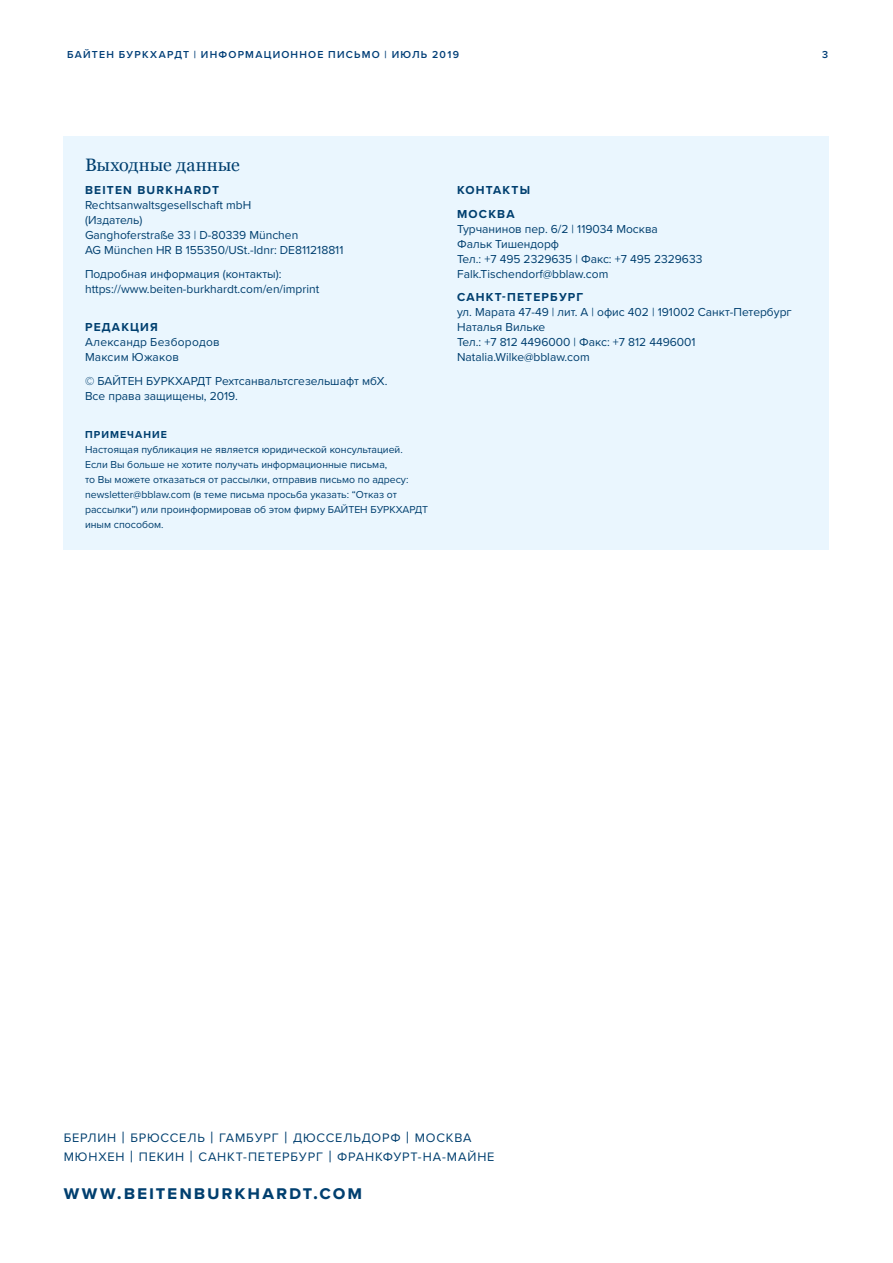
<style>
.page{position:relative;width:893px;height:1263px;background:#fff}
.page>*{position:absolute;margin:0;border:0;box-sizing:border-box;transform-origin:0 0}
.t1{font:700 19.5px "Proxima Nova";letter-spacing:.095em;color:#003f6f}
.t2{font:18px "Georgia";color:#003f6f}
.t3{font:12.75px/18.8px "Proxima Nova";letter-spacing:.065em;color:#003f6f}
.t4{font:12px/15px "Proxima Nova";color:#003f6f}
.t5{font:700 12px/23.5px "Proxima Nova";letter-spacing:.1em;color:#003f6f}
.t6{font:12px/15px "Proxima Nova";letter-spacing:.02em;color:#003f6f}
.t7{font:10.5px/15px "Proxima Nova";color:#003f6f}
.t8{font:600 10.5px "Proxima Nova";letter-spacing:.115em;color:#003e77}
.t9{font:700 10.5px "Proxima Nova";letter-spacing:.1em;color:#003f6f}
.s1{font-size:16.5px}
</style>
<div class="page">
<div style="left:64px;top:136px;width:765px;height:414px;background:#eaf6fe"></div>
<p class="t8" style="left:67px;top:47px;width:393px">БАЙТЕН БУРКХАРДТ | ИНФОРМАЦИОННОЕ ПИСЬМО | ИЮЛЬ 2019</p>
<p class="t8" style="left:822px;top:47px;width:8px">3</p>
<h2 class="t2" style="left:85px;top:151px;width:156px">Выходные данные</h2>
<p class="t5" style="left:85px;top:178px;width:136px">BEITEN BURKHARDT</p>
<p class="t4" style="left:85px;top:197px;width:260px">Rechtsanwaltsgesellschaft mbH<br>(Издатель)<br>Ganghoferstraße 33 | D-80339 München<br>AG München HR B 155350/USt.-Idnr: DE811218811</p>
<p class="t4" style="left:85px;top:266px;width:236px">Подробная информация (контакты): https://www.beiten-burkhardt.com/en/imprint</p>
<p class="t5" style="left:85px;top:315px;width:74px">РЕДАКЦИЯ</p>
<p class="t6" style="left:85px;top:334px;width:136px">Александр Безбородов<br>Максим Южаков</p>
<p class="t4" style="left:85px;top:373px;width:304px">© БАЙТЕН БУРКХАРДТ Рехтсанвальтсгезельшафт мбХ.<br>Все права защищены, 2019.</p>
<p class="t9" style="left:85px;top:427px;width:83px">ПРИМЕЧАНИЕ</p>
<p class="t7" style="left:85px;top:442px;width:345px">Настоящая публикация не является юридической консультацией.<br>Если Вы больше не хотите получать информационные письма,<br>то Вы можете отказаться от рассылки, отправив письмо по адресу: newsletter@bblaw.com (в теме письма просьба указать: “Отказ от рассылки”) или проинформировав об этом фирму БАЙТЕН БУРКХАРДТ иным способом.</p>
<p class="t5" style="left:457px;top:178px;width:74px">КОНТАКТЫ<br>МОСКВА</p>
<p class="t4" style="left:457px;top:221px;width:247px">Турчанинов пер. 6/2 | 119034 Москва<br>Фальк Тишендорф<br>Тел.: +7 495 2329635 | Факс: +7 495 2329633<br>Falk.Tischendorf@bblaw.com</p>
<p class="t5" style="left:457px;top:285px;width:128px">САНКТ-ПЕТЕРБУРГ</p>
<p class="t4" style="left:457px;top:304px;width:336px">yл. Марата 47-49 | лит. A | офис 402 | 191002 Санкт-Петербург Наталья Вильке<br>Teл.: +7 812 4496000 | Факс: +7 812 4496001<br>Natalia.Wilke@bblaw.com</p>
<p class="t3" style="left:64px;top:1128px;width:432px">БЕРЛИН <span class="s1">|</span> БРЮССЕЛЬ <span class="s1">|</span> ГАМБУРГ <span class="s1">|</span> ДЮССЕЛЬДОРФ <span class="s1">|</span> МОСКВА<br>МЮНХЕН <span class="s1">|</span> ПЕКИН <span class="s1">|</span> САНКТ-ПЕТЕРБУРГ <span class="s1">|</span> ФРАНКФУРТ-НА-МАЙНЕ</p>
<h1 class="t1" style="left:64px;top:1178px;width:300px">www.beitenburkhardt.com</h1>
</div>
